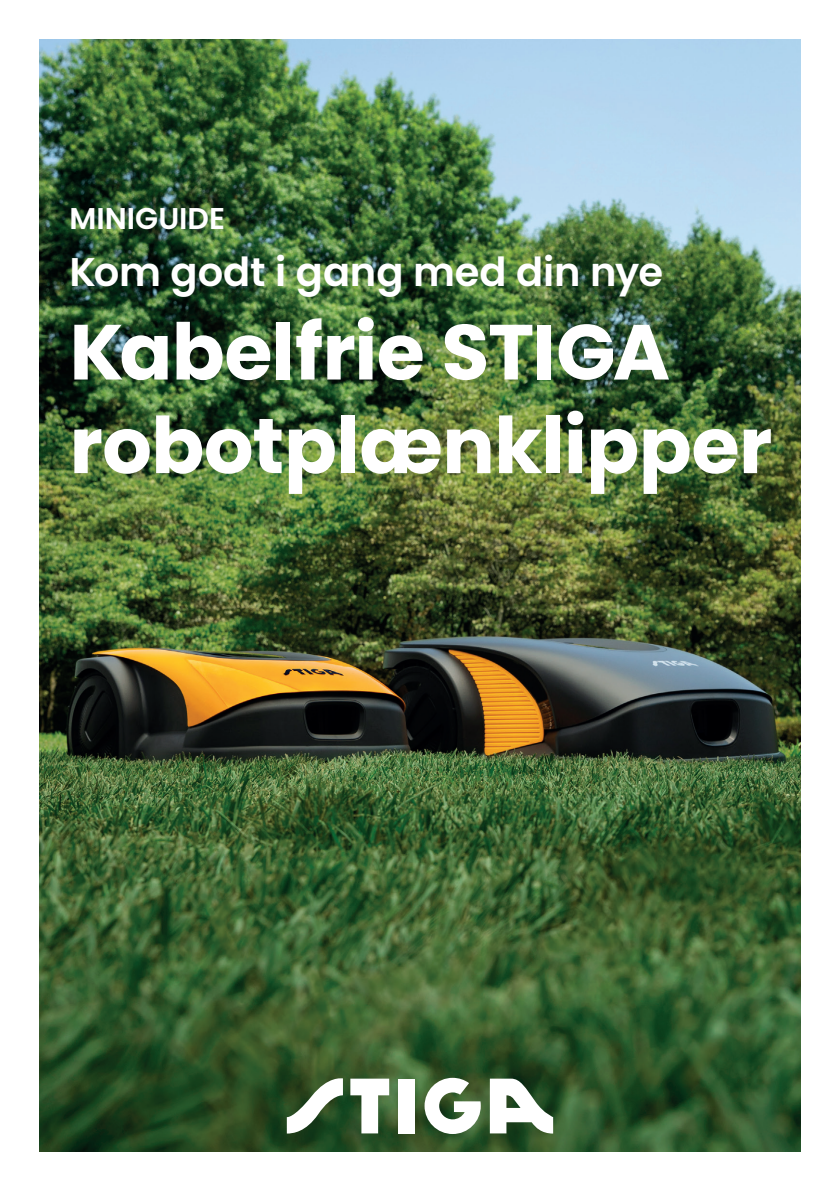
<style>
.page{position:relative;width:840px;height:1191px;background:#fff}
.page>*{position:absolute;margin:0;border:0;box-sizing:border-box;transform-origin:0 0}
.t1{font:700 78px/93.6px "Poppins";letter-spacing:-.01em;color:#fff}
.t2{font:600 40px "Poppins";letter-spacing:-.005em;color:#fff}
.t3{font:600 30px "Poppins";color:#fff}
</style>
<div class="page">
<img style="left:39px;top:40px;width:760px;height:1111px">
<div style="left:398px;top:1078px;width:17px;height:55px;background:#fff"></div>
<svg style="left:424px;top:1077px;width:56px;height:57px"></svg>
<svg style="left:287px;top:1077px;width:56px;height:56px"></svg>
<svg style="left:350px;top:1078px;width:39px;height:55px"></svg>
<svg style="left:489px;top:1078px;width:64px;height:55px"></svg>
<p class="t3" style="left:69px;top:201px;width:157px">MINIGUIDE</p>
<p class="t2" style="left:69px;top:249px;width:594px">Kom godt i gang med din nye</p>
<p class="t1" style="left:69px;top:306px;width:704px">Kabelfrie STIGA robotplænklipper</p>
</div>
